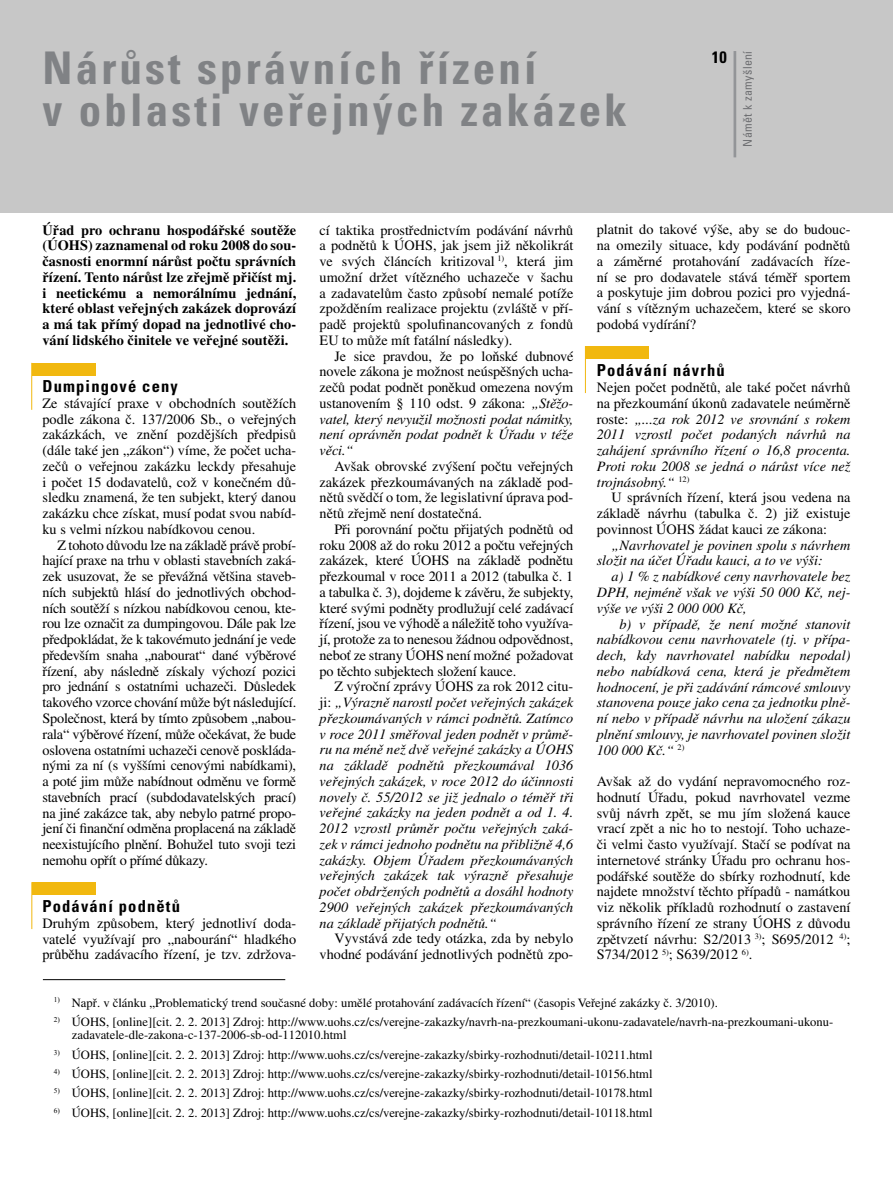
<style>
.page{position:relative;width:893px;height:1191px;background:#fff}
.page>*{position:absolute;margin:0;border:0;box-sizing:border-box;transform-origin:0 0}
.t1{font:700 condensed 45px/42px "Univers OT";letter-spacing:.07em;color:#808285}
.t2{font:700 condensed 16.5px "Univers OT";letter-spacing:.07em;color:#000}
.t3{font:14.25px/15.8px "Times LT Std";color:#000;text-align:justify}
.t4{font:italic 14.25px/15.8px "Times LT Std";color:#000;text-align:justify}
.t5{font:700 14.25px/15.8px "Times LT Std";letter-spacing:.005em;color:#000;text-align:justify}
.t6{font:12.6px/13.4px "Times LT Std";color:#000}
.t7{font:condensed 12px "Univers OT";letter-spacing:.03em;color:#6d6e71}
.s1{font-style:italic}
.s2{font-style:normal}
</style>
<div class="page">
<div style="left:0;top:0;width:893px;height:213px;background:#c7c7c7"></div>
<hr style="left:733px;top:51px;width:3px;height:106px;background:#939598">
<div style="left:32px;top:882px;width:64px;height:13px;background:#f1b80f"></div>
<hr style="left:31px;top:882px;width:1px;height:47px;background:#f1b80f">
<div style="left:32px;top:363px;width:64px;height:13px;background:#f1b80f"></div>
<hr style="left:31px;top:363px;width:1px;height:47px;background:#f1b80f">
<div style="left:585px;top:346px;width:64px;height:13px;background:#f1b80f"></div>
<hr style="left:585px;top:346px;width:1px;height:47px;background:#f1b80f">
<hr style="left:43px;top:979px;width:242px;height:1px;background:#000">
<h1 class="t1" style="left:43px;top:47px;width:586px">Nárůst správních řízení<br>v oblasti veřejných zakázek</h1>
<p class="t2" style="left:712px;top:48px;width:17px">10</p>
<p class="t7" style="left:741px;top:147px;width:97px;rotate:-90deg">Námět k zamyšlení</p>
<p class="t5" style="left:43px;top:222px;width:255px">Úřad pro ochranu hospodářské soutěže (ÚOHS) zaznamenal od roku 2008 do sou&shy;časnosti enormní nárůst počtu správních řízení. Tento nárůst lze zřejmě přičíst mj. i neetickému a nemorálnímu jednání, které oblast veřejných zakázek doprovází a má tak přímý dopad na jednotlivé cho&shy;vání lidského činitele ve veřejné soutěži.</p>
<p class="t2" style="left:43px;top:377px;width:137px">Dumpingové ceny</p>
<p class="t3" style="left:43px;top:395px;width:255px">Ze stávající praxe v obchodních soutěžích podle zákona č. 137/2006 Sb., o veřejných zakázkách, ve znění pozdějších předpisů (dále také jen „zákon“) víme, že počet ucha&shy;zečů o veřejnou zakázku leckdy přesahuje i počet 15 dodavatelů, což v konečném dů&shy;sledku znamená, že ten subjekt, který danou zakázku chce získat, musí podat svou nabíd&shy;ku s velmi nízkou nabídkovou cenou.</p>
<p class="t3" style="left:43px;top:537px;width:255px;text-indent:15px">Z tohoto důvodu lze na základě právě probí&shy;hající praxe na trhu v oblasti stavebních zaká&shy;zek usuzovat, že se převážná většina staveb&shy;ních subjektů hlásí do jednotlivých obchod&shy;ních soutěží s nízkou nabídkovou cenou, kte&shy;rou lze označit za dumpingovou. Dále pak lze předpokládat, že k takovémuto jednání je vede především snaha „nabourat“ dané výběrové řízení, aby následně získaly výchozí pozici pro jednání s ostatními uchazeči. Důsledek takového vzorce chování může být následující.<br>Společnost, která by tímto způsobem „nabou&shy;rala“ výběrové řízení, může očekávat, že bude oslovena ostatními uchazeči cenově poskláda&shy;nými za ní (s vyššími cenovými nabídkami), a poté jim může nabídnout odměnu ve formě stavebních prací (subdodavatelských prací) na jiné zakázce tak, aby nebylo patrné propo&shy;jení či finanční odměna proplacená na základě neexistujícího plnění. Bohužel tuto svoji tezi nemohu opřít o přímé důkazy.</p>
<p class="t2" style="left:43px;top:897px;width:139px">Podávání podnětů</p>
<p class="t3" style="left:43px;top:915px;width:255px">Druhým způsobem, který jednotliví doda&shy;vatelé využívají pro „nabourání“ hladkého průběhu zadávacího řízení, je tzv. zdržova-</p>
<p class="t3" style="left:320px;top:222px;width:255px">cí taktika prostřednictvím podávání návrhů a podnětů k ÚOHS, jak jsem již několikrát ve svých článcích kritizoval <sup>1)</sup>, která jim umožní držet vítězného uchazeče v šachu a zadavatelům často způsobí nemalé potíže zpožděním realizace projektu (zvláště v pří&shy;padě projektů spolufinancovaných z fondů EU to může mít fatální následky).</p>
<p class="t3" style="left:320px;top:348px;width:255px;text-indent:15px">Je sice pravdou, že po loňské dubnové novele zákona je možnost neúspěšných ucha&shy;zečů podat podnět poněkud omezena novým ustanovením § 110 odst. 9 zákona: <span class="s1">„Stěžo&shy;vatel, který nevyužil možnosti podat námitky, není oprávněn podat podnět k Úřadu v téže věci.“</span></p>
<p class="t3" style="left:320px;top:458px;width:255px;text-indent:15px">Avšak obrovské zvýšení počtu veřejných zakázek přezkoumávaných na základě pod&shy;nětů svědčí o tom, že legislativní úprava pod&shy;nětů zřejmě není dostatečná.</p>
<p class="t3" style="left:320px;top:521px;width:255px;text-indent:15px">Při porovnání počtu přijatých podnětů od roku 2008 až do roku 2012 a počtu veřejných zakázek, které ÚOHS na základě podnětu přezkoumal v roce 2011 a 2012 (tabulka č. 1 a tabulka č. 3), dojdeme k závěru, že subjekty, které svými podněty prodlužují celé zadávací řízení, jsou ve výhodě a náležitě toho využíva&shy;jí, protože za to nenesou žádnou odpovědnost, neboť ze strany ÚOHS není možné požadovat po těchto subjektech složení kauce.</p>
<p class="t4" style="left:320px;top:679px;width:255px;text-indent:15px"><span class="s2">Z výroční zprávy ÚOHS za rok 2012 citu&shy;ji:</span> „Výrazně narostl počet veřejných zakázek přezkoumávaných v rámci podnětů. Zatímco v roce 2011 směřoval jeden podnět v průmě&shy;ru na méně než dvě veřejné zakázky a ÚOHS na základě podnětů přezkoumával 1036 veřejných zakázek, v roce 2012 do účinnosti novely č. 55/2012 se již jednalo o téměř tři veřejné zakázky na jeden podnět a od 1. 4.<br>2012 vzrostl průměr počtu veřejných zaká&shy;zek v rámci jednoho podnětu na přibližně 4,6 zakázky. Objem Úřadem přezkoumávaných veřejných zakázek tak výrazně přesahuje počet obdržených podnětů a dosáhl hodnoty 2900 veřejných zakázek přezkoumávaných na základě přijatých podnětů.“</p>
<p class="t3" style="left:320px;top:930px;width:255px;text-align:right">Vyvstává zde tedy otázka, zda by nebylo vhodné podávání jednotlivých podnětů zpo-</p>
<p class="t3" style="left:597px;top:222px;width:255px">platnit do takové výše, aby se do budouc&shy;na omezily situace, kdy podávání podnětů a záměrné protahování zadávacích říze&shy;ní se pro dodavatele stává téměř sportem a poskytuje jim dobrou pozici pro vyjedná&shy;vání s vítězným uchazečem, které se skoro podobá vydírání?</p>
<p class="t2" style="left:597px;top:361px;width:129px">Podávání návrhů</p>
<p class="t4" style="left:597px;top:379px;width:255px"><span class="s2">Nejen počet podnětů, ale také počet návrhů na přezkoumání úkonů zadavatele neúměrně roste:</span> „...za rok 2012 ve srovnání s rokem 2011 vzrostl počet podaných návrhů na zahájení správního řízení o 16,8 procenta.<br>Proti roku 2008 se jedná o nárůst více než trojnásobný.“ <sup>12)</sup></p>
<p class="t3" style="left:597px;top:490px;width:255px;text-indent:15px">U správních řízení, která jsou vedena na základě návrhu (tabulka č. 2) již existuje povinnost ÚOHS žádat kauci ze zákona:</p>
<p class="t4" style="left:597px;top:537px;width:255px;text-indent:15px">„Navrhovatel je povinen spolu s návrhem složit na účet Úřadu kauci, a to ve výši:</p>
<p class="t4" style="left:597px;top:568px;width:255px;text-indent:15px">a) 1 % z nabídkové ceny navrhovatele bez DPH, nejméně však ve výši 50 000 Kč, nej&shy;výše ve výši 2 000 000 Kč,</p>
<p class="t4" style="left:597px;top:616px;width:255px;text-indent:23px">b) v případě, že není možné stanovit nabídkovou cenu navrhovatele (tj. v přípa&shy;dech, kdy navrhovatel nabídku nepodal) nebo nabídková cena, která je předmětem hodnocení, je při zadávání rámcové smlouvy stanovena pouze jako cena za jednotku plně&shy;ní nebo v případě návrhu na uložení zákazu plnění smlouvy, je navrhovatel povinen složit 100 000 Kč.“ <sup>2)</sup></p>
<p class="t3" style="left:597px;top:773px;width:255px">Avšak až do vydání nepravomocného roz&shy;hodnutí Úřadu, pokud navrhovatel vezme svůj návrh zpět, se mu jím složená kauce vrací zpět a nic ho to nestojí. Toho uchaze&shy;či velmi často využívají. Stačí se podívat na internetové stránky Úřadu pro ochranu hos&shy;podářské soutěže do sbírky rozhodnutí, kde najdete množství těchto případů - namátkou viz několik příkladů rozhodnutí o zastavení správního řízení ze strany ÚOHS z důvodu zpětvzetí návrhu: S2/2013 <sup>3)</sup>; S695/2012 <sup>4)</sup>; S734/2012 <sup>5)</sup>; S639/2012 <sup>6)</sup>.</p>
<p class="t6" style="left:54px;top:995px;width:665px"><sup>1)</sup> Např. v článku „Problematický trend současné doby: umělé protahování zadávacích řízení“ (časopis Veřejné zakázky č. 3/2010).</p>
<p class="t6" style="left:72px;top:1015px;width:763px;text-indent:-18px"><sup>2)</sup> ÚOHS, [online][cit. 2. 2. 2013] Zdroj: http://www.uohs.cz/cs/verejne-zakazky/navrh-na-prezkoumani-ukonu-zadavatele/navrh-na-prezkoumani-ukonu&shy;zadavatele-dle-zakona-c-137-2006-sb-od-112010.html</p>
<p class="t6" style="left:54px;top:1047px;width:600px"><sup>3)</sup> ÚOHS, [online][cit. 2. 2. 2013] Zdroj: http://www.uohs.cz/cs/verejne-zakazky/sbirky-rozhodnuti/detail-10211.html</p>
<p class="t6" style="left:54px;top:1067px;width:600px"><sup>4)</sup> ÚOHS, [online][cit. 2. 2. 2013] Zdroj: http://www.uohs.cz/cs/verejne-zakazky/sbirky-rozhodnuti/detail-10156.html</p>
<p class="t6" style="left:54px;top:1086px;width:600px"><sup>5)</sup> ÚOHS, [online][cit. 2. 2. 2013] Zdroj: http://www.uohs.cz/cs/verejne-zakazky/sbirky-rozhodnuti/detail-10178.html</p>
<p class="t6" style="left:54px;top:1105px;width:600px"><sup>6)</sup> ÚOHS, [online][cit. 2. 2. 2013] Zdroj: http://www.uohs.cz/cs/verejne-zakazky/sbirky-rozhodnuti/detail-10118.html</p>
</div>
